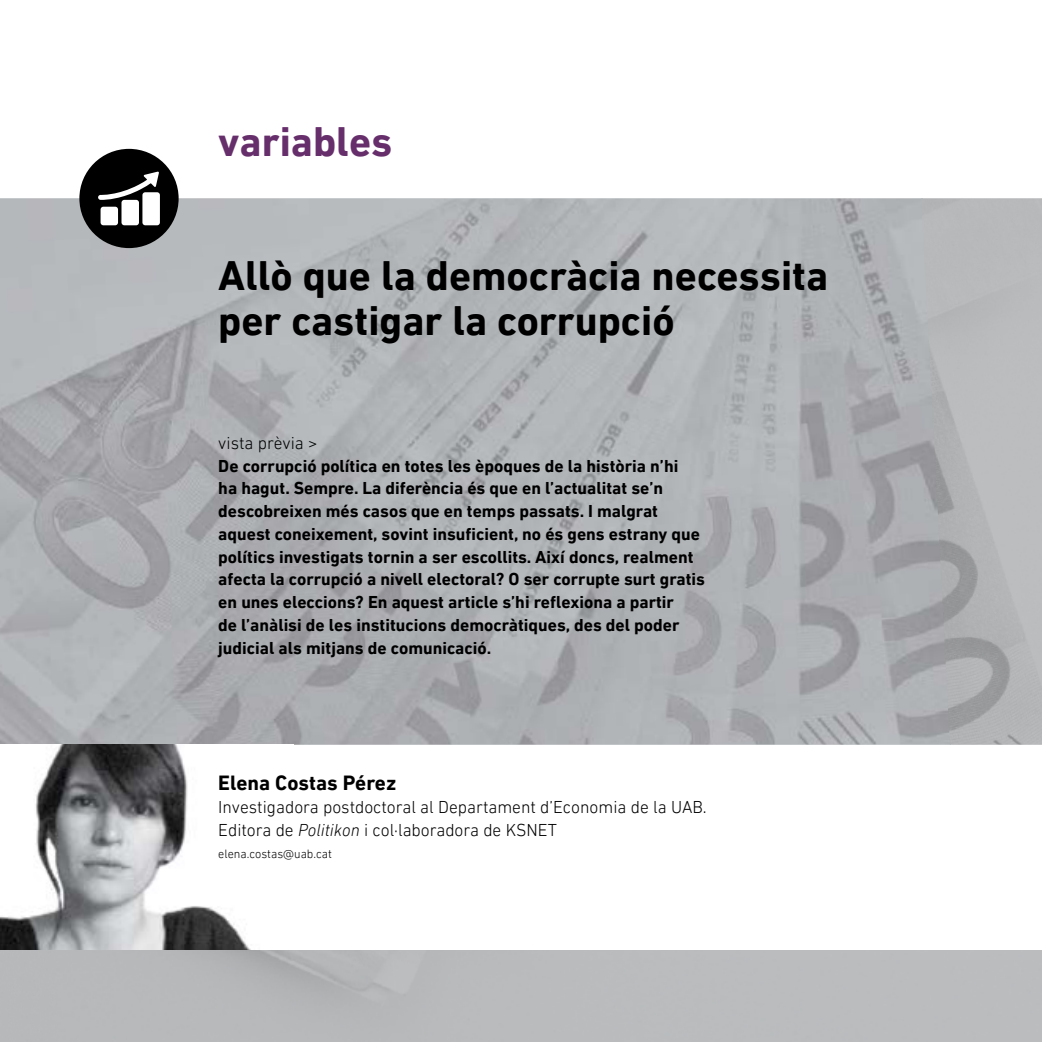
<style>
.page{position:relative;width:1042px;height:1042px;background:#fff}
.page>*{position:absolute;margin:0;border:0;box-sizing:border-box;transform-origin:0 0}
.t1{font:700 42px/45.5px "DIN Next LT Pro";color:#000}
.t2{font:700 42px "DIN Next LT Pro";color:#662e6b}
.t3{font:700 21px "DIN Next LT Pro";color:#000}
.t4{font:700 17.5px/22.8px "DIN Next LT Pro";color:#000}
.t5{font:300 17.5px/22.8px "DIN Next LT Pro";color:#000}
.t6{font:300 12.25px "DIN Next LT Pro";color:#000}
.s1{font-style:italic}
</style>
<div class="page">
<img style="left:0;top:198px;width:921px;height:546px">
<img style="left:921px;top:198px;width:121px;height:546px">
<div style="left:0;top:949px;width:54px;height:93px;background:#b7b8ba"></div>
<div style="left:54px;top:949px;width:483px;height:93px;background:#b7b8ba"></div>
<img style="left:0;top:744px;width:250px;height:205px">
<div style="left:79px;top:149px;width:100px;height:99px;background:#000;border-radius:50%"></div>
<div style="left:101px;top:207px;width:17px;height:18px;background:#fff;border-radius:3px"></div>
<div style="left:121px;top:200px;width:18px;height:25px;background:#fff;border-radius:3px"></div>
<div style="left:142px;top:192px;width:18px;height:33px;background:#fff;border-radius:3px"></div>
<svg style="left:98px;top:171px;width:61px;height:29px"></svg>
<h1 class="t2" style="left:218px;top:117px;width:176px">variables</h1>
<h1 class="t1" style="left:218px;top:252px;width:611px">Allò que la democràcia necessita per castigar la corrupció</h1>
<p class="t5" style="left:218px;top:431px;width:101px">vista prèvia &gt;</p>
<p class="t4" style="left:218px;top:454px;width:488px">De corrupció política en totes les èpoques de la història n’hi<br>ha hagut. Sempre. La diferència és que en l’actualitat se’n descobreixen més casos que en temps passats. I malgrat aquest coneixement, sovint insuficient, no és gens estrany que polítics investigats tornin a ser escollits. Així doncs, realment afecta la corrupció a nivell electoral? O ser corrupte surt gratis en unes eleccions? En aquest article s’hi reflexiona a partir<br>de l’anàlisi de les institucions democràtiques, des del poder judicial als mitjans de comunicació.</p>
<p class="t3" style="left:218px;top:771px;width:179px">Elena Costas Pérez</p>
<p class="t5" style="left:218px;top:795px;width:490px">Investigadora postdoctoral al Departament d’Economia de la UAB.<br>Editora de <span class="s1">Politikon</span> i col·laboradora de KSNET</p>
<p class="t6" style="left:218px;top:847px;width:115px">elena.costas@uab.cat</p>
</div>
